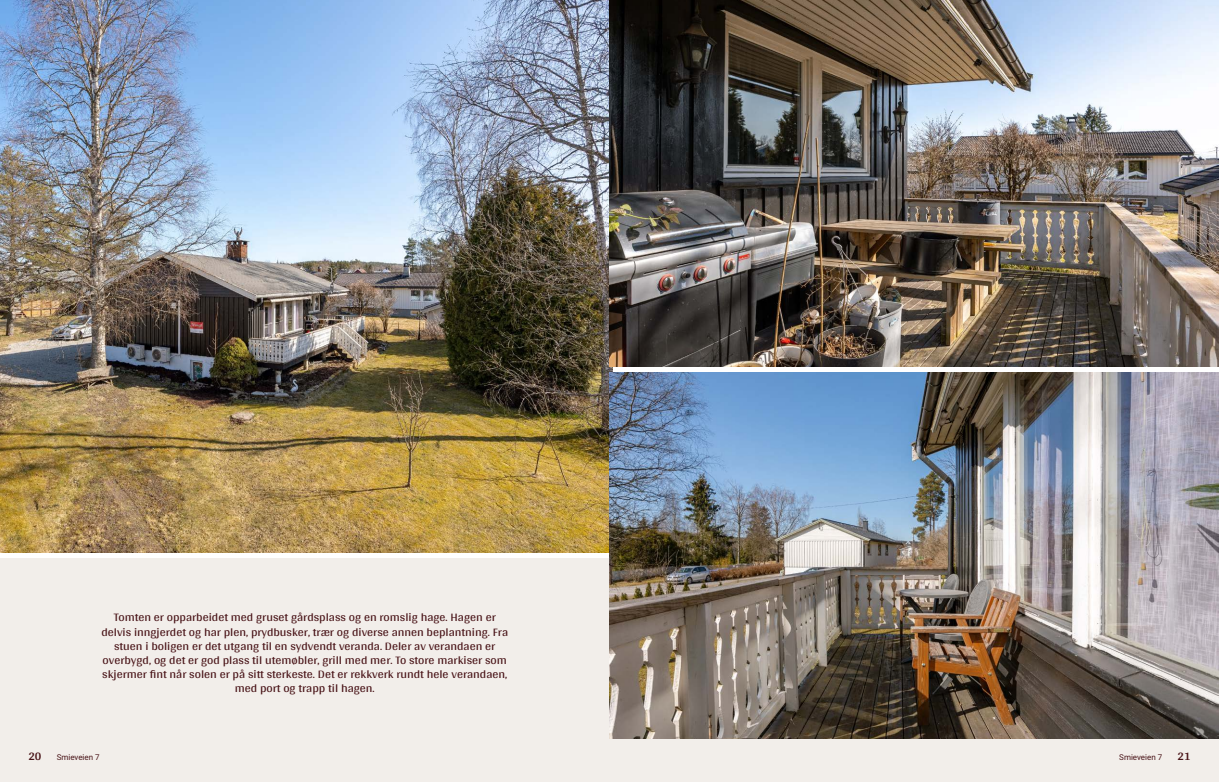
<style>
.page{position:relative;width:1219px;height:782px;background:#fff}
.page>*{position:absolute;margin:0;border:0;box-sizing:border-box;transform-origin:0 0}
.t1{font:12px/14px "Arya";color:#481317;text-align:center}
.t2{font:700 12px "Arya";color:#481317}
.t3{font:8px "Roboto Vitec";color:#481317}
</style>
<div class="page">
<img style="left:0;top:0;width:612px;height:552px">
<div style="left:0;top:739px;width:612px;height:42px;background:#f2eeea"></div>
<div style="left:0;top:558px;width:612px;height:181px;background:#f2eeea"></div>
<img style="left:609px;top:0;width:610px;height:367px">
<img style="left:609px;top:372px;width:610px;height:367px">
<div style="left:607px;top:739px;width:612px;height:42px;background:#f2eeea"></div>
<p class="t1" style="left:101px;top:610px;width:408px">Tomten er opparbeidet med gruset gårdsplass og en romslig hage. Hagen er delvis inngjerdet og har plen, prydbusker, trær og diverse annen beplantning. Fra stuen i boligen er det utgang til en sydvendt veranda. Deler av verandaen er overbygd, og det er god plass til utemøbler, grill med mer. To store markiser som skjermer fint når solen er på sitt sterkeste. Det er rekkverk rundt hele verandaen, med port og trapp til hagen.</p>
<p class="t2" style="left:28px;top:749px;width:15px">20</p>
<p class="t3" style="left:57px;top:751px;width:45px">Smieveien 7</p>
<p class="t3" style="left:1119px;top:751px;width:45px">Smieveien 7</p>
<p class="t2" style="left:1177px;top:749px;width:15px">21</p>
</div>
